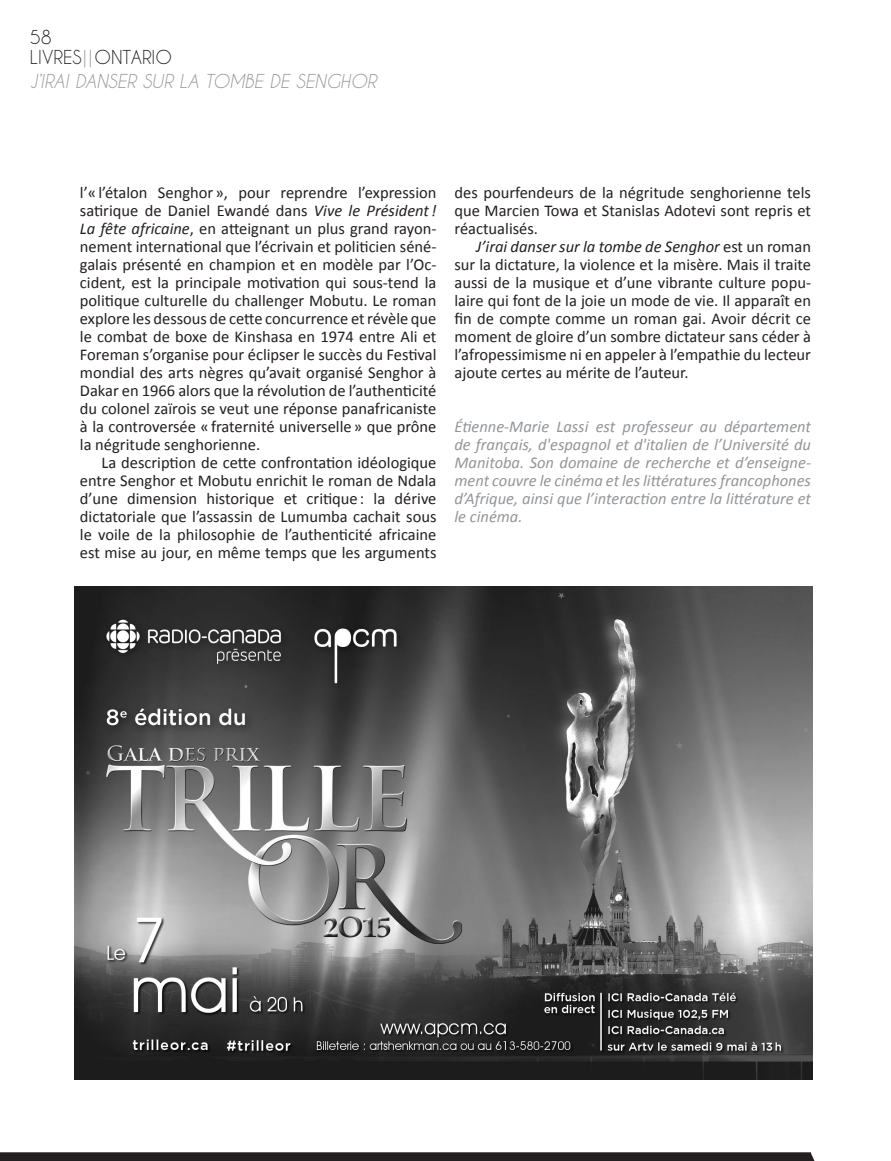
<style>
.page{position:relative;width:891px;height:1161px;background:#fff}
.page>*{position:absolute;margin:0;border:0;box-sizing:border-box;transform-origin:0 0}
.t1{font:italic 18px "Caviar Dreams";color:#939598}
.t2{font:18px "Caviar Dreams";color:#231f20}
.Corps_du_texte{font:16.5px/18px "Calibri";color:#231f20;text-align:justify}
.Bio_collaborateur{font:italic 16.5px/18px "Calibri";color:#939598;text-align:justify}
.s1{color:#939598}
.s2{font-style:italic}
</style>
<div class="page">
<svg style="left:0;top:1152px;width:815px;height:9px;background:#2a2728"></svg>
<img style="left:75px;top:587px;width:738px;height:493px">
<p class="t2" style="left:30px;top:26px;width:23px">58</p>
<p class="t2" style="left:30px;top:47px;width:144px">LIVRES<span class="s1">| |</span> ONTARIO</p>
<p class="t1" style="left:30px;top:71px;width:348px">J’IRAI DANSER SUR LA TOMBE DE SENGHOR</p>
<p class="Corps_du_texte" style="left:80px;top:183px;width:358px">l’«l’étalon Senghor», pour reprendre l’expression satirique de Daniel Ewandé dans <span class="s2">Vive le Président!<br>La fête africaine</span>, en atteignant un plus grand rayon&shy;nement international que l’écrivain et politicien séné&shy;galais présenté en champion et en modèle par l’Oc&shy;cident, est la principale motivation qui sous-tend la politique culturelle du challenger Mobutu. Le roman explore les dessous de cette concurrence et révèle que le combat de boxe de Kinshasa en 1974 entre Ali et Foreman s’organise pour éclipser le succès du Festival mondial des arts nègres qu’avait organisé Senghor à Dakar en 1966 alors que la révolution de l’authenticité du colonel zaïrois se veut une réponse panafricaniste à la controversée «fraternité universelle» que prône la négritude senghorienne.</p>
<p class="Corps_du_texte" style="left:80px;top:453px;width:358px;text-indent:22px">La description de cette confrontation idéologique entre Senghor et Mobutu enrichit le roman de Ndala d’une dimension historique et critique : la dérive dictatoriale que l’assassin de Lumumba cachait sous le voile de la philosophie de l’authenticité africaine est mise au jour, en même temps que les arguments</p>
<p class="Corps_du_texte" style="left:454px;top:183px;width:358px">des pourfendeurs de la négritude senghorienne tels que Marcien Towa et Stanislas Adotevi sont repris et réactualisés.</p>
<p class="Corps_du_texte" style="left:454px;top:237px;width:358px;text-indent:22px"><span class="s2">J’irai danser sur la tombe de Senghor</span> est un roman sur la dictature, la violence et la misère. Mais il traite aussi de la musique et d’une vibrante culture popu&shy;laire qui font de la joie un mode de vie. Il apparaît en fin de compte comme un roman gai. Avoir décrit ce moment de gloire d’un sombre dictateur sans céder à l’afropessimisme ni en appeler à l’empathie du lecteur ajoute certes au mérite de l’auteur.</p>
<p class="Bio_collaborateur" style="left:454px;top:417px;width:358px">Étienne-Marie Lassi est professeur au département de français, d'espagnol et d'italien de l’Université du Manitoba. Son domaine de recherche et d’enseigne&shy;ment couvre le cinéma et les littératures francophones d’Afrique, ainsi que l’interaction entre la littérature et le cinéma.</p>
</div>
